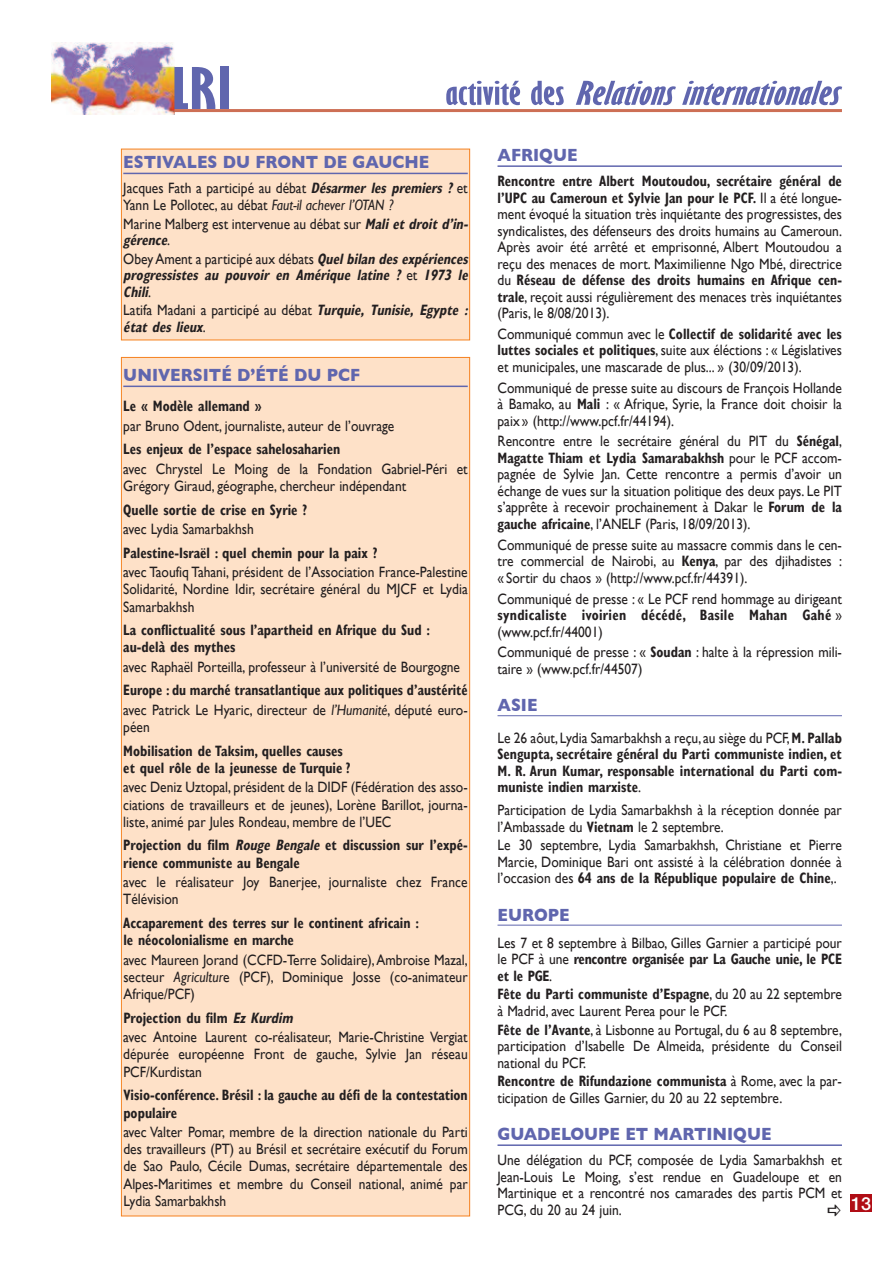
<style>
.page{position:relative;width:893px;height:1263px;background:#fff}
.page>*{position:absolute;margin:0;border:0;box-sizing:border-box;transform-origin:0 0}
.t1{font:700 extra-condensed 63px "Giltus D";color:#6066ae;scale:1.5 1}
.t2{font:italic 700 extra-condensed 36px "Giltus D";color:#6066ae;scale:1.5 1}
.t3{font:700 18px "Gill Sans";color:#6066ae;scale:.9 1}
.t4{font:500 18px "Helvetica Neue";color:#fff}
.t5{font:15px/16.5px "Gill Sans";color:#231f20;text-align:justify;scale:.9 1}
.t6{font:700 condensed 15px/17.2px "Gill Sans";color:#231f20;scale:.9 1}
.t7{font:italic 700 condensed 15px/16.5px "Gill Sans";color:#231f20;text-align:justify;scale:.9 1}
.t8{font:700 condensed 15px/19.4px "Gill Sans";color:#231f20;scale:.88 1}
.s1{font-style:normal}
.s2{font-weight:700;font-style:italic;font-stretch:condensed}
.s3{font-style:italic}
.s4{font-weight:400;font-style:normal;font-stretch:normal}
.s5{font-weight:400;font-stretch:normal}
.s6{font-weight:400;font-style:italic;font-stretch:normal}
.s7{font-weight:700;font-stretch:condensed}
</style>
<div class="page">
<div style="left:122px;top:149px;width:347px;height:191px;background:#fee1c8"></div>
<div style="left:121px;top:149px;width:349px;height:191px;border:1px solid #f58220"></div>
<div style="left:122px;top:358px;width:347px;height:858px;background:#fee1c8"></div>
<div style="left:850px;top:1195px;width:22px;height:17px;background:#b00d15"></div>
<img style="left:51px;top:43px;width:123px;height:72px">
<hr style="left:174px;top:109px;width:668px;height:3px;background:#cd6f55">
<hr style="left:123px;top:173px;width:345px;height:1px;background:#6066ae">
<hr style="left:123px;top:386px;width:345px;height:1px;background:#6066ae">
<hr style="left:497px;top:165px;width:345px;height:2px;background:#6066ae">
<hr style="left:497px;top:715px;width:345px;height:1px;background:#6066ae">
<hr style="left:497px;top:925px;width:345px;height:1px;background:#6066ae">
<hr style="left:497px;top:1144px;width:345px;height:2px;background:#6066ae">
<h1 class="t1" style="left:171px;top:50px;width:42px">LRI</h1>
<h2 class="t2" style="left:445px;top:71px;width:268px"><span class="s1">activité des</span> Relationsinternationales</h2>
<p class="t3" style="left:123px;top:152px;width:341px">ESTIVALES DU FRONT DE GAUCHE</p>
<p class="t5" style="left:123px;top:180px;width:384px">Jacques Fath a participé au débat <span class="s2">Désarmer les premiers ?</span>et<br>Yann Le Pollotec, au débat <span class="s3">Faut-il achever l’OTAN ?</span></p>
<p class="t5" style="left:123px;top:215px;width:388px">Marine Malberg est intervenue au débat sur <span class="s2">Malietdroitd’in&shy;gérence</span>.</p>
<p class="t7" style="left:123px;top:250px;width:388px"><span class="s4">ObeyAment a participé aux débats</span> Quelbilandesexpériences progressistes au pouvoir en Amérique latine ? <span class="s4">e t</span> 1973 le Chili<span class="s4">.</span></p>
<p class="t7" style="left:123px;top:302px;width:388px"><span class="s4">Latifa Madani a participé au débat</span> Turquie, Tunisie, Egypte : état des lieux<span class="s4">.</span></p>
<p class="t3" style="left:123px;top:365px;width:265px">UNIVERSITÉ D’ÉTÉ DU PCF</p>
<p class="t6" style="left:123px;top:398px;width:155px">Le « Modèle allemand »</p>
<p class="t5" style="left:123px;top:417px;width:303px">par Bruno Odent, journaliste, auteur de l’ouvrage</p>
<p class="t6" style="left:123px;top:441px;width:243px">Les enjeux de l’espace sahelosaharien</p>
<p class="t5" style="left:123px;top:460px;width:384px;line-height:17.2px">avec Chrystel Le Moing de la Fondation Gabriel-Péri et<br>Grégory Giraud, géographe, chercheur indépendant</p>
<p class="t6" style="left:123px;top:501px;width:206px">Quelle sortie de crise en Syrie ?</p>
<p class="t5" style="left:123px;top:521px;width:146px">avec Lydia Samarbakhsh</p>
<p class="t6" style="left:123px;top:544px;width:284px">Palestine-Israël : quel chemin pour la paix ?</p>
<p class="t5" style="left:123px;top:563px;width:384px;line-height:17.2px">avec Taoufiq Tahani, président de l’Association France-Palestine Solidarité, Nordine Idir, secrétaire général du MJCF et Lydia Samarbakhsh</p>
<p class="t6" style="left:123px;top:621px;width:343px">La conflictualité sous l’apartheid en Afrique du Sud : au-delà des mythes</p>
<p class="t5" style="left:123px;top:658px;width:376px">avec Raphaël Porteilla, professeur à l’université de Bourgogne</p>
<p class="t8" style="left:123px;top:681px;width:393px">Europe : du marché transatlantique aux politiques d’austérité <span class="s5">avec Patrick Le Hyaric, directeur de</span> <span class="s6">l’Humanité</span><span class="s5">, député euro-</span></p>
<p class="t5" style="left:123px;top:719px;width:31px">péen</p>
<p class="t6" style="left:123px;top:742px;width:254px">Mobilisation de Taksim, quelles causes et quel rôle de la jeunesse de Turquie ?</p>
<p class="t5" style="left:123px;top:778px;width:384px;line-height:17.2px">avec Deniz Uztopal, président de la DIDF (Fédération des asso&shy;ciations de travailleurs et de jeunes), Lorène Barillot, journa&shy;liste, animé par Jules Rondeau, membre de l’UEC</p>
<p class="t6" style="left:123px;top:837px;width:384px">Projection du film <span class="s3">Rouge Bengale</span> et discussion sur l’expé&shy;rience communiste au Bengale</p>
<p class="t5" style="left:123px;top:873px;width:384px;line-height:17.2px">avec le réalisateur Joy Banerjee, journaliste chez France<br>Télévision</p>
<p class="t6" style="left:123px;top:914px;width:330px">Accaparement des terres sur le continent africain : le néocolonialisme en marche</p>
<p class="t5" style="left:123px;top:951px;width:384px;line-height:17.2px">avec Maureen Jorand (CCFD-Terre Solidaire),Ambroise Mazal, secteur <span class="s3">Agricultur</span>e (PCF), Dominique Josse (co-animateur Afrique/PCF)</p>
<p class="t5" style="left:123px;top:1008px;width:384px;line-height:19.4px"><span class="s7">Projection du film</span> <span class="s2">Ez Kurdim<br></span>avec Antoine Laurent co-réalisateur, Marie-Christine Vergiat</p>
<p class="t5" style="left:123px;top:1045px;width:384px;line-height:17.2px">dépurée européenne Front de gauche, Sylvie Jan réseau<br>PCF/Kurdistan</p>
<p class="t6" style="left:123px;top:1087px;width:384px">Visio-conférence. Brésil : la gauche au défi de la contestation populaire</p>
<p class="t5" style="left:123px;top:1123px;width:384px;line-height:17.2px">avec Valter Pomar, membre de la direction nationale du Parti des travailleurs (PT) au Brésil et secrétaire exécutif du Forum de Sao Paulo, Cécile Dumas, secrétaire départementale des Alpes-Maritimes et membre du Conseil national, animé par Lydia Samarbakhsh</p>
<p class="t3" style="left:497px;top:145px;width:90px">AFRIQUE</p>
<p class="t5" style="left:497px;top:173px;width:384px"><span class="s7">Rencontre entre Albert Moutoudou, secrétaire général de l’UPC au Cameroun et Sylvie Jan pour le PCF.</span> Il a été longue&shy;ment évoqué la situation très inquiétante des progressistes, des syndicalistes, des défenseurs des droits humains au Cameroun.<br>Après avoir été arrêté et emprisonné, Albert Moutoudou a reçu des menaces de mort. Maximilienne Ngo Mbé, directrice du <span class="s7">Réseau de défense des droits humains en Afrique cen&shy;trale</span>, reçoit aussi régulièrement des menaces très inquiétantes (Paris, le 8/08/2013).</p>
<p class="t5" style="left:497px;top:326px;width:384px">Communiqué commun avec le <span class="s7">Collectif de solidarité avec les luttes sociales et politiques</span>, suite aux éléctions : « Législatives et municipales, une mascarade de plus... » (30/09/2013).</p>
<p class="t5" style="left:497px;top:379px;width:384px">Communiqué de presse suite au discours de François Hollande à Bamako, au <span class="s7">Mali</span> : « Afrique, Syrie, la France doit choisir la paix » (http://www.pcf.fr/44194).</p>
<p class="t5" style="left:497px;top:433px;width:384px">Rencontre entre le secrétaire général du PIT du <span class="s7">Sénégal</span>, <span class="s7">Magatte Thiam et Lydia Samarabakhsh</span> pour le PCF accom&shy;pagnée de Sylvie Jan. Cette rencontre a permis d’avoir un échange de vues sur la situation politique des deux pays. Le PIT s’apprête à recevoir prochainement à Dakar le <span class="s7">Forum de la gauche africaine</span>, l’ANELF (Paris, 18/09/2013).</p>
<p class="t5" style="left:497px;top:536px;width:384px">Communiqué de presse suite au massacre commis dans le cen&shy;tre commercial de Nairobi, au <span class="s7">Kenya</span>, par des djihadistes : « Sortir du chaos » (http://www.pcf.fr/44391).</p>
<p class="t5" style="left:497px;top:590px;width:384px">Communiqué de presse : « Le PCF rend hommage au dirigeant <span class="s7">syndicaliste ivoirien décédé, Basile Mahan Gahé</span> » (www.pcf.fr/44001)</p>
<p class="t5" style="left:497px;top:644px;width:384px">Communiqué de presse : « <span class="s7">Soudan</span> : halte à la répression mili&shy;taire » (www.pcf.fr/44507)</p>
<p class="t3" style="left:497px;top:695px;width:46px">ASIE</p>
<p class="t6" style="left:497px;top:729px;width:384px;line-height:16.5px;text-align:justify"><span class="s5">Le 26 aôut, Lydia Samarbakhsh a reçu, au siège du PCF,</span>M. Pallab Sengupta, secrétaire général du Parti communiste indien, et M. R. Arun Kumar, responsable international du Parti com&shy;muniste indien marxiste<span class="s5">.</span></p>
<p class="t5" style="left:497px;top:802px;width:384px">Participation de Lydia Samarbakhsh à la réception donnée par l’Ambassade du <span class="s7">Vietnam</span> le 2 septembre.</p>
<p class="t5" style="left:497px;top:837px;width:384px">Le 30 septembre, Lydia Samarbakhsh, Christiane et Pierre Marcie, Dominique Bari ont assisté à la célébration donnée à l’occasion des <span class="s7">64 ans de la République populaire de Chine</span>,.</p>
<p class="t3" style="left:497px;top:904px;width:82px">EUROPE</p>
<p class="t5" style="left:497px;top:934px;width:384px">Les 7 et 8 septembre à Bilbao, Gilles Garnier a participé pour le PCF à une <span class="s7">rencontre organisée par La Gauche unie, le PCE et le PGE</span>.</p>
<p class="t5" style="left:497px;top:986px;width:384px"><span class="s7">Fête du Parti communiste d’Espagne</span>, du 20 au 22 septembre à Madrid, avec Laurent Perea pour le PCF.</p>
<p class="t5" style="left:497px;top:1021px;width:384px"><span class="s7">Fête de l’Avante</span>, à Lisbonne au Portugal, du 6 au 8 septembre, participation d’Isabelle De Almeida, présidente du Conseil national du PCF.</p>
<p class="t5" style="left:497px;top:1073px;width:384px"><span class="s7">Rencontre de Rifundazione communista</span> à Rome, avec la par&shy;ticipation de Gilles Garnier, du 20 au 22 septembre.</p>
<p class="t3" style="left:497px;top:1123px;width:306px">GUADELOUPE ET MARTINIQUE</p>
<p class="t5" style="left:497px;top:1152px;width:384px">Une délégation du PCF, composée de Lydia Samarbakhsh et Jean-Louis Le Moing, s’est rendue en Guadeloupe et en Martinique et a rencontré nos camarades des partis PCM et PCG, du 20 au 24 juin.</p>
<p class="t4" style="left:851px;top:1197px;width:22px">13</p>
</div>
